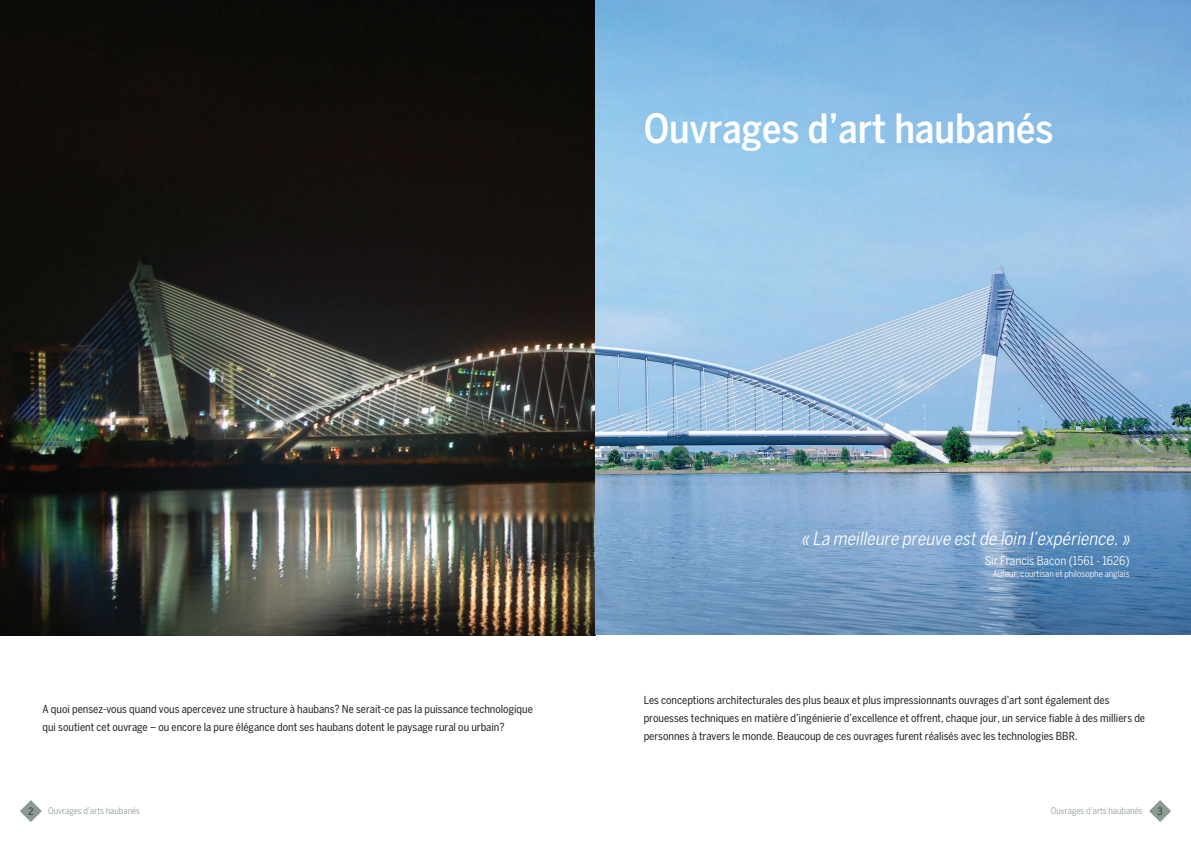
<style>
.page{position:relative;width:1191px;height:842px;background:#fff}
.page>*{position:absolute;margin:0;border:0;box-sizing:border-box;transform-origin:0 0}
.t1{font:500 condensed 40px "Benton Sans";color:#fff}
.t2{font:italic condensed 18px "Benton Sans";color:#fff}
.t3{font:condensed 12px "Benton Sans";color:#fff}
.t4{font:condensed 11px/18px "Benton Sans";color:#231f20}
.t5{font:condensed 10px "Benton Sans";color:#231f20}
.t6{font:condensed 9px "Benton Sans";color:#8b9b92}
.t7{font:condensed 9px "Benton Sans";color:#fff}
</style>
<div class="page">
<img style="left:0;top:0;width:1191px;height:635px">
<svg style="left:20px;top:800px;width:22px;height:22px"></svg>
<svg style="left:1149px;top:800px;width:22px;height:22px"></svg>
<h1 class="t1" style="left:643px;top:105px;width:411px">Ouvrages d’art haubanés</h1>
<p class="t4" style="left:43px;top:699px;width:492px">A quoi pensez-vous quand vous apercevez une structure à haubans? Ne serait-ce pas la puissance technologique qui soutient cet ouvrage – ou encore la pure élégance dont ses haubans dotent le paysage rural ou urbain?</p>
<h2 class="t2" style="left:801px;top:528px;width:333px">« La meilleure preuve estde loin l’expérience.»</h2>
<p class="t3" style="left:984px;top:553px;width:146px">Sir Francis Bacon (1561 - 1626)</p>
<p class="t7" style="left:992px;top:568px;width:138px">Auteur, courtisan et philosophe anglais</p>
<p class="t4" style="left:643px;top:690px;width:503px">Les conceptions architecturales des plus beaux et plus impressionnants ouvrages d’art sont également des prouesses techniques en matière d’ingénierie d’excellence et offrent, chaque jour, un service fiable à des milliers de personnes à travers le monde. Beaucoup de ces ouvrages furent réalisés avec les technologies BBR.</p>
<p class="t5" style="left:28px;top:805px;width:6px">2</p>
<p class="t6" style="left:48px;top:806px;width:93px">Ouvrages d’arts haubanés</p>
<p class="t6" style="left:1050px;top:806px;width:93px">Ouvrages d’arts haubanés</p>
<p class="t5" style="left:1157px;top:805px;width:7px">3</p>
</div>
